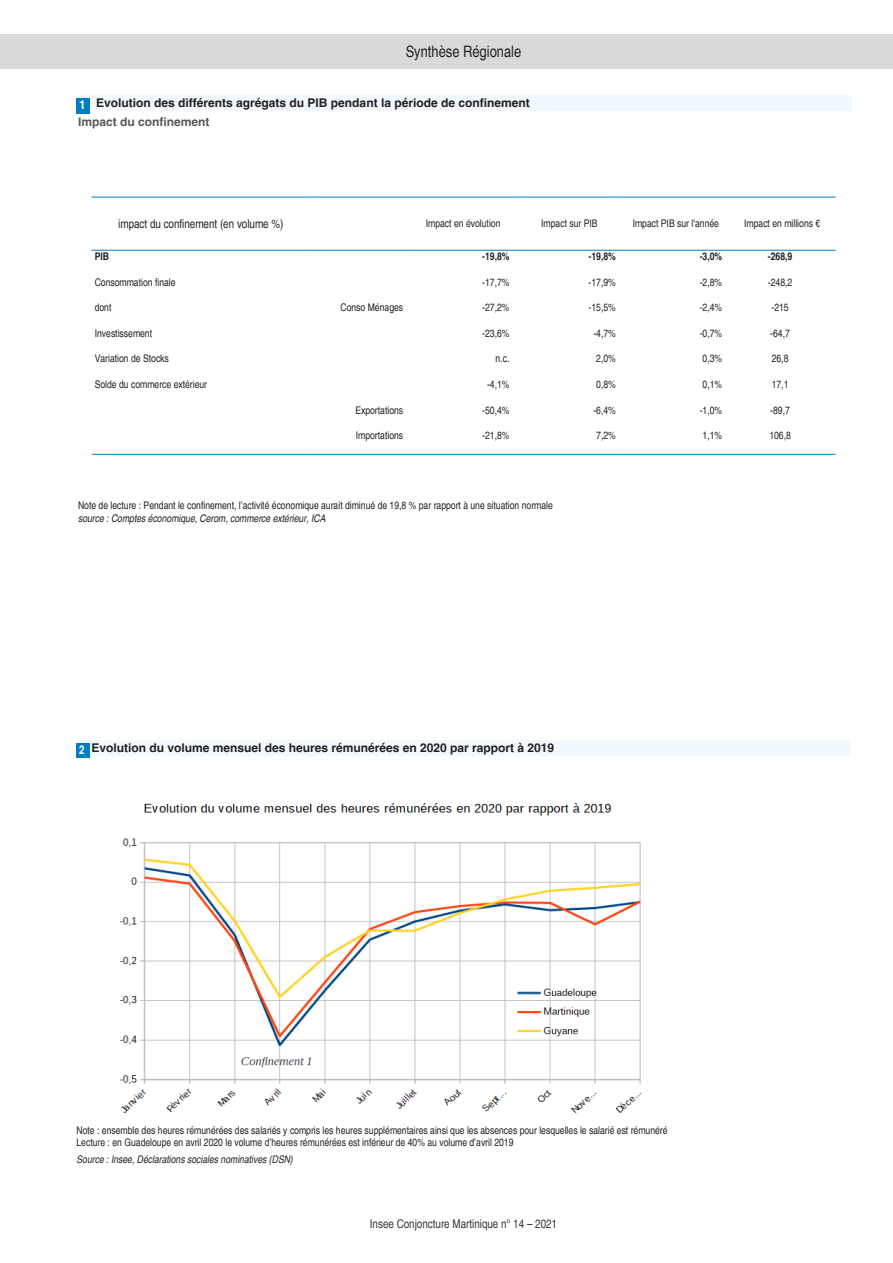
<style>
.page{position:relative;width:893px;height:1263px;background:#fff}
.page>*{position:absolute;margin:0;border:0;box-sizing:border-box;transform-origin:0 0}
.Bandeau_En-tête{font:condensed 15.75px "Helvetica";color:#231f20}
.Graph_Titre{font:700 12px "Helvetica";color:#231f20}
.Pied_de_Page{font:condensed 12px "Helvetica";color:#323434}
.t1{font:condensed 12px "Helvetica";color:#231f20}
.Graph_Sous-Titre_Sta{font:700 12px "Helvetica";color:#57585a}
.Graph-Titre-Numéro{font:700 condensed 12px "Helvetica";color:#fff}
.Graph-Titre-Numéro-2{font:700 12px "Helvetica";color:#fff}
.Graph_Note-Lecture-C{font:condensed 10.5px "Helvetica";color:#231f20}
.Tableau_Texte{font:condensed 10.5px "Helvetica";color:#231f20}
.Graph_Source{font:italic condensed 10.5px "Helvetica";color:#231f20}
.Tableau_Texte_Col__G{font:condensed 10.5px "Helvetica";color:#231f20}
.Tableau_Texte_Tétièr{font:condensed 10.5px "Helvetica";color:#231f20}
.Tableau_Texte-2{font:700 condensed 10.5px "Helvetica";color:#231f20}
.Tableau_Texte_Col__G-2{font:700 condensed 10.5px "Helvetica";color:#231f20}
</style>
<div class="page">
<div style="left:78px;top:95px;width:774px;height:15px;background:#eff9ff"></div>
<div style="left:78px;top:96px;width:774px;height:15px;background:#eff9ff"></div>
<div style="left:0;top:34px;width:893px;height:34px;background:#d9d9dc"></div>
<hr style="left:91px;top:197px;width:219px;height:1px;background:#007ec5">
<hr style="left:310px;top:197px;width:100px;height:1px;background:#007ec5">
<hr style="left:410px;top:197px;width:106px;height:1px;background:#007ec5">
<hr style="left:516px;top:197px;width:107px;height:1px;background:#007ec5">
<hr style="left:623px;top:197px;width:106px;height:1px;background:#007ec5">
<hr style="left:729px;top:197px;width:107px;height:1px;background:#007ec5">
<hr style="left:91px;top:250px;width:219px;height:1px;background:#007ec5">
<hr style="left:310px;top:250px;width:100px;height:1px;background:#007ec5">
<hr style="left:410px;top:250px;width:106px;height:1px;background:#007ec5">
<hr style="left:516px;top:250px;width:107px;height:1px;background:#007ec5">
<hr style="left:623px;top:250px;width:106px;height:1px;background:#007ec5">
<hr style="left:729px;top:250px;width:107px;height:1px;background:#007ec5">
<hr style="left:92px;top:454px;width:218px;height:1px;background:#007ec5">
<hr style="left:310px;top:454px;width:100px;height:1px;background:#007ec5">
<hr style="left:410px;top:454px;width:106px;height:1px;background:#007ec5">
<hr style="left:516px;top:454px;width:107px;height:1px;background:#007ec5">
<hr style="left:623px;top:454px;width:106px;height:1px;background:#007ec5">
<hr style="left:729px;top:454px;width:106px;height:1px;background:#007ec5">
<div style="left:77px;top:740px;width:773px;height:15px;background:#eff9ff"></div>
<div style="left:77px;top:741px;width:773px;height:15px;background:#eff9ff"></div>
<div style="left:77px;top:743px;width:13px;height:15px;background:#007ec5"></div>
<div style="left:77px;top:98px;width:13px;height:16px;background:#007ec5"></div>
<img style="left:119px;top:803px;width:523px;height:310px">
<p class="Bandeau_En-tête" style="left:406px;top:42px;width:117px">Synthèse Régionale</p>
<p class="Graph_Titre" style="left:96px;top:95px;width:435px">Evolution des différents agrégats du PIB pendant la période de confinement</p>
<p class="Graph_Sous-Titre_Sta" style="left:78px;top:114px;width:133px">Impact du confinement</p>
<p class="Graph-Titre-Numéro-2" style="left:79px;top:98px;width:8px">1</p>
<p class="t1" style="left:118px;top:217px;width:167px">impact du confinement (en volume %)</p>
<p class="Tableau_Texte_Tétièr" style="left:426px;top:217px;width:76px">Impact en évolution</p>
<p class="Tableau_Texte_Tétièr" style="left:541px;top:217px;width:58px">Impact sur PIB</p>
<p class="Tableau_Texte_Tétièr" style="left:633px;top:217px;width:88px">Impact PIB sur l'année</p>
<p class="Tableau_Texte_Tétièr" style="left:744px;top:217px;width:78px">Impact en millions €</p>
<p class="Tableau_Texte_Col__G-2" style="left:95px;top:250px;width:16px">PIB</p>
<p class="Tableau_Texte-2" style="left:482px;top:250px;width:29px">-19,8%</p>
<p class="Tableau_Texte-2" style="left:589px;top:250px;width:29px">-19,8%</p>
<p class="Tableau_Texte-2" style="left:700px;top:250px;width:24px">-3,0%</p>
<p class="Tableau_Texte-2" style="left:768px;top:250px;width:26px">-268,9</p>
<p class="Tableau_Texte_Col__G" style="left:95px;top:276px;width:82px">Consommation finale</p>
<p class="Tableau_Texte" style="left:482px;top:276px;width:29px">-17,7%</p>
<p class="Tableau_Texte" style="left:589px;top:276px;width:29px">-17,9%</p>
<p class="Tableau_Texte" style="left:700px;top:276px;width:24px">-2,8%</p>
<p class="Tableau_Texte" style="left:768px;top:276px;width:26px">-248,2</p>
<p class="Tableau_Texte_Col__G" style="left:95px;top:301px;width:18px">dont</p>
<p class="Tableau_Texte" style="left:340px;top:301px;width:64px">Conso Ménages</p>
<p class="Tableau_Texte" style="left:482px;top:301px;width:29px">-27,2%</p>
<p class="Tableau_Texte" style="left:589px;top:301px;width:29px">-15,5%</p>
<p class="Tableau_Texte" style="left:700px;top:301px;width:24px">-2,4%</p>
<p class="Tableau_Texte" style="left:771px;top:301px;width:19px">-215</p>
<p class="Tableau_Texte_Col__G" style="left:95px;top:327px;width:59px">Investissement</p>
<p class="Tableau_Texte" style="left:482px;top:327px;width:29px">-23,6%</p>
<p class="Tableau_Texte" style="left:593px;top:327px;width:24px">-4,7%</p>
<p class="Tableau_Texte" style="left:700px;top:327px;width:24px">-0,7%</p>
<p class="Tableau_Texte" style="left:770px;top:327px;width:21px">-64,7</p>
<p class="Tableau_Texte_Col__G" style="left:95px;top:352px;width:76px">Variation de Stocks</p>
<p class="Tableau_Texte" style="left:496px;top:352px;width:15px">n.c.</p>
<p class="Tableau_Texte" style="left:596px;top:352px;width:21px">2,0%</p>
<p class="Tableau_Texte" style="left:703px;top:352px;width:21px">0,3%</p>
<p class="Tableau_Texte" style="left:772px;top:352px;width:18px">26,8</p>
<p class="Tableau_Texte_Col__G" style="left:95px;top:378px;width:114px">Solde du commerce extérieur</p>
<p class="Tableau_Texte" style="left:487px;top:378px;width:24px">-4,1%</p>
<p class="Tableau_Texte" style="left:596px;top:378px;width:21px">0,8%</p>
<p class="Tableau_Texte" style="left:703px;top:378px;width:21px">0,1%</p>
<p class="Tableau_Texte" style="left:772px;top:378px;width:18px">17,1</p>
<p class="Tableau_Texte" style="left:355px;top:404px;width:49px">Exportations</p>
<p class="Tableau_Texte" style="left:482px;top:404px;width:29px">-50,4%</p>
<p class="Tableau_Texte" style="left:593px;top:404px;width:24px">-6,4%</p>
<p class="Tableau_Texte" style="left:700px;top:404px;width:24px">-1,0%</p>
<p class="Tableau_Texte" style="left:770px;top:404px;width:21px">-89,7</p>
<p class="Tableau_Texte" style="left:356px;top:429px;width:49px">Importations</p>
<p class="Tableau_Texte" style="left:482px;top:429px;width:29px">-21,8%</p>
<p class="Tableau_Texte" style="left:596px;top:429px;width:21px">7,2%</p>
<p class="Tableau_Texte" style="left:703px;top:429px;width:21px">1,1%</p>
<p class="Tableau_Texte" style="left:769px;top:429px;width:23px">106,8</p>
<p class="Graph_Note-Lecture-C" style="left:78px;top:499px;width:476px">Note de lecture : Pendant le confinement, l’activité économique aurait diminué de 19,8 % par rapport à une situation normale</p>
<p class="Graph_Source" style="left:78px;top:512px;width:249px">source : Comptes économique, Cerom, commerce extérieur, ICA</p>
<p class="Graph_Titre" style="left:91px;top:740px;width:464px">Evolution du volume mensuel des heures rémunérées en 2020 par rapport à 2019</p>
<p class="Graph-Titre-Numéro" style="left:79px;top:742px;width:7px">2</p>
<p class="Graph_Note-Lecture-C" style="left:77px;top:1123px;width:593px">Note : ensemble des heures rémunérées des salariés y compris les heures supplémentaires ainsi que les absences pour lesquelles le salarié est rémunéré</p>
<p class="Graph_Note-Lecture-C" style="left:77px;top:1136px;width:438px">Lecture : en Guadeloupe en avril 2020 le volume d’heures rémunérées est inférieur de 40% au volume d’avril 2019</p>
<p class="Graph_Source" style="left:77px;top:1153px;width:218px">Source : Insee, Déclarations sociales nominatives (DSN)</p>
<p class="Pied_de_Page" style="left:370px;top:1217px;width:189px">Insee Conjoncture Martinique n° 14 – 2021</p>
</div>
